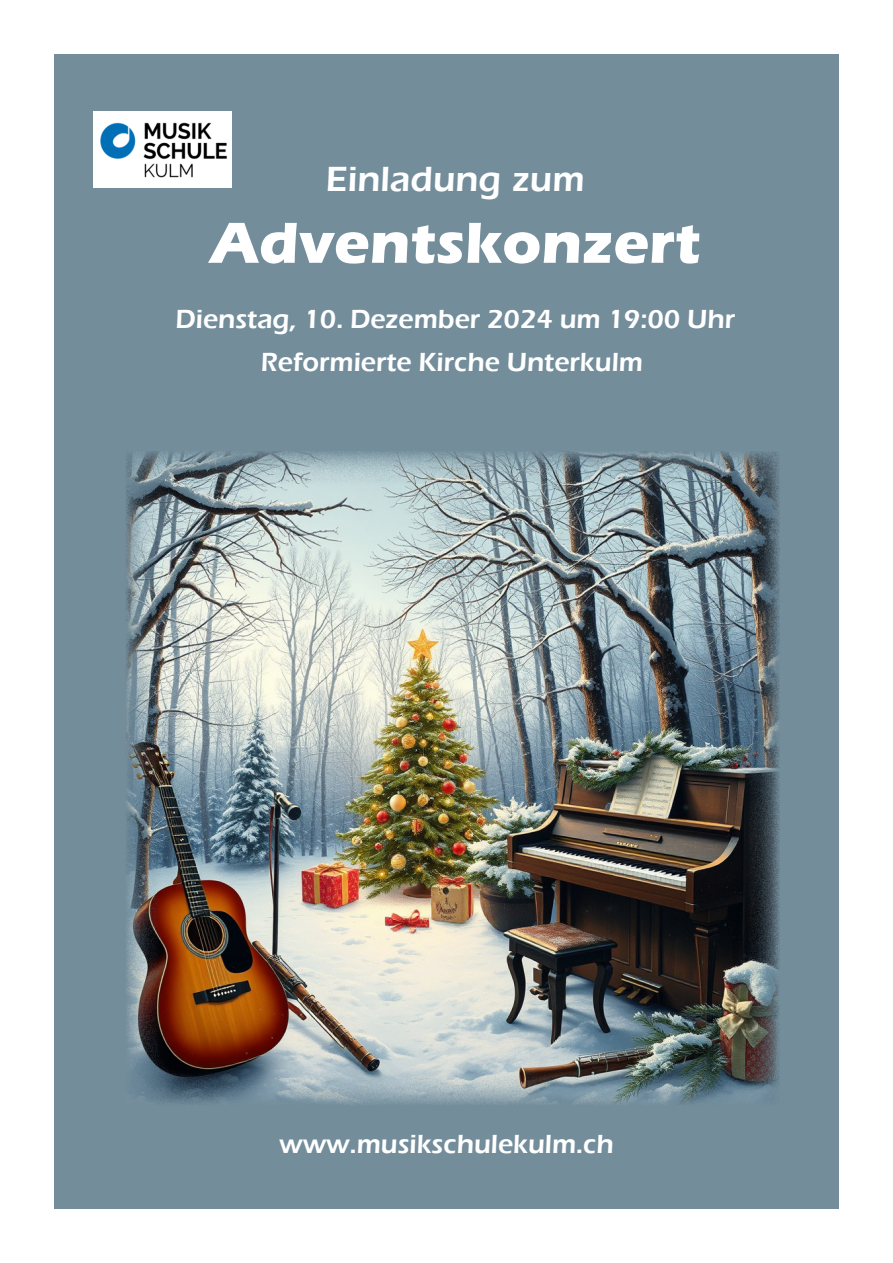
<style>
.page{position:relative;width:893px;height:1263px;background:#fff}
.page>*{position:absolute;margin:0;border:0;box-sizing:border-box;transform-origin:0 0}
.t1{font:700 60px "Eras ITC";color:#fff}
.t2{font:600 36px "Eras ITC";color:#fff}
.t3{font:600 27px/43.2px "Eras ITC";color:#fff;text-align:center}
</style>
<div class="page">
<div style="left:54px;top:54px;width:785px;height:1155px;background:#738d9b"></div>
<img style="left:126px;top:451px;width:654px;height:654px">
<img style="left:94px;top:112px;width:138px;height:75px">
<h2 class="t2" style="left:326px;top:158px;width:260px">Einladung zum</h2>
<h1 class="t1" style="left:210px;top:208px;width:492px">Adventskonzert</h1>
<p class="t3" style="left:175px;top:297px;width:561px">Dienstag, 10. Dezember 2024 um 19:00 Uhr<br>Reformierte Kirche Unterkulm</p>
<p class="t3" style="left:279px;top:1122px;width:336px">www.musikschulekulm.ch</p>
</div>
